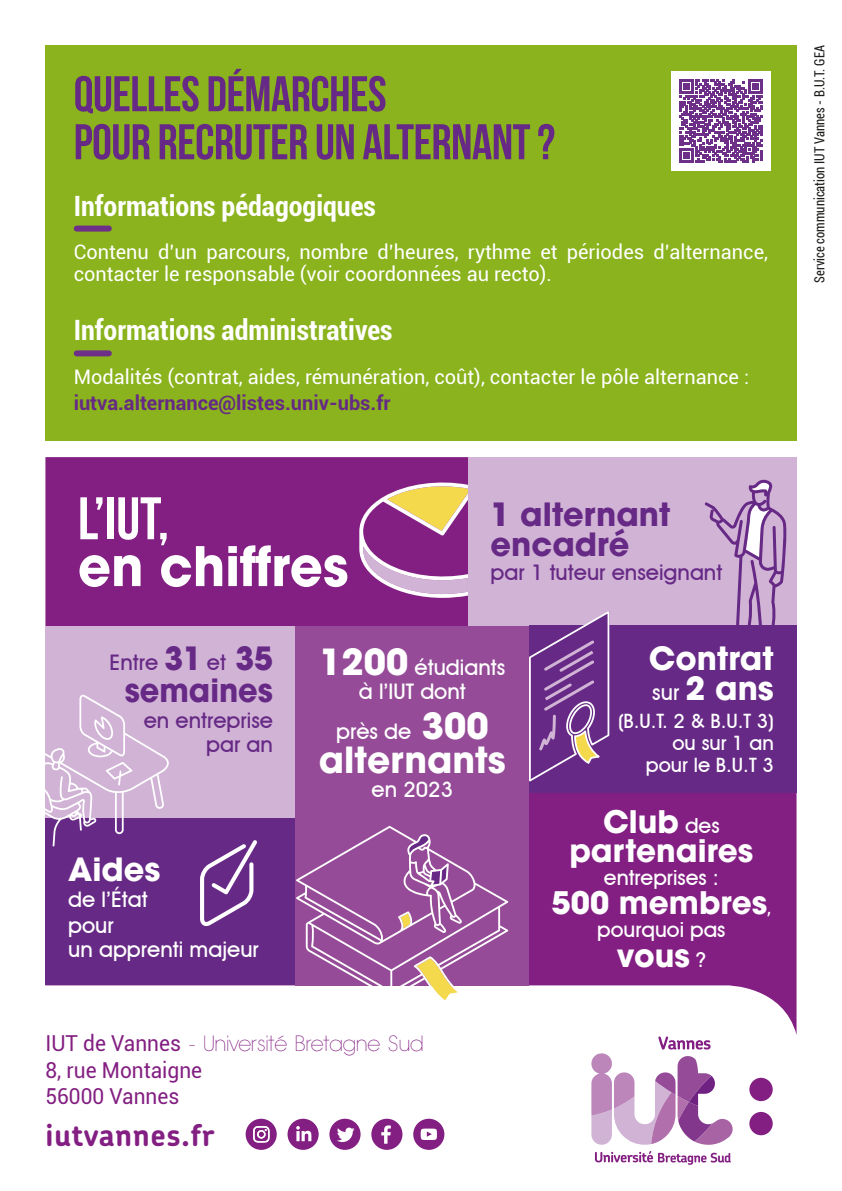
<style>
.page{position:relative;width:842px;height:1191px;background:#fff}
.page>*{position:absolute;margin:0;border:0;box-sizing:border-box;transform-origin:0 0}
.t1{font:700 59.8px "Bebas Neue";color:#fff}
.t2{font:700 54px "Avant Garde LT";color:#fff;scale:.95 1}
.t3{font:700 50px/48px "Bebas Neue";letter-spacing:-.01em;color:#662985}
.t4{font:700 36px "Avant Garde LT";color:#fff}
.t5{font:700 32px/30px "Avant Garde LT";color:#fff}
.t6{font:700 32px/30px "Avant Garde LT";color:#662985}
.t7{font:700 32px "Avant Garde LT";color:#662985;scale:.95 1}
.t8{font:700 31px/29.2px "Avant Garde LT";color:#fff;text-align:center}
.t9{font:700 30px "Chevin Pro";letter-spacing:.02em;color:#831f82}
.t10{font:700 condensed 28px "Roboto";color:#fff}
.t11{font:26px/25px "Avant Garde Bold T.";color:#fff}
.t12{font:26px "Avant Garde Bold T.";color:#662985}
.t13{font:25.2px "Avant Garde Bold T.";color:#fff}
.t14{font:24px/22px "Avant Garde Bold T.";color:#fff;text-align:right}
.t15{font:22px/26.4px "Roboto";color:#831f82;scale:.95 1}
.t16{font:20px/22px "Roboto";color:#fff}
.t17{font:condensed 14px "Roboto";color:#1d1d1b;scale:.9 1}
.s1{font-weight:700;color:#662985}
.s2{font-family:"Avant Garde LT";font-weight:700;font-size:32px}
.s3{font-family:"Avant Garde LT";font-weight:700;font-size:36px}
.s4{font-family:"Avant Garde BQ";font-weight:200}
.s5{font-family:"Avant Garde Bold T.";font-weight:400;font-size:26px}
.s6{font-family:"Avant Garde Bold T.";font-weight:400;font-size:25.2px}
.s7{font-family:"Roboto";font-weight:400;font-size:19.4px}
</style>
<div class="page">
<div style="left:45px;top:45px;width:751px;height:396px;background:#8ab31d"></div>
<div style="left:77px;top:225px;width:32px;height:6px;background:#6d2f88"></div>
<div style="left:77px;top:350px;width:32px;height:6px;background:#6d2f88"></div>
<div style="left:671px;top:71px;width:100px;height:99px;background:#fff"></div>
<svg style="left:680px;top:79px;width:83px;height:83px"></svg>
<svg style="left:45px;top:457px;width:751px;height:576px;fill:#831f82"></svg>
<div style="left:749px;top:1077px;width:24px;height:24px;background:#831f82;border-radius:50%"></div>
<div style="left:749px;top:1112px;width:24px;height:23px;background:#831f82;border-radius:50%"></div>
<svg style="left:591px;top:1036px;width:142px;height:109px"></svg>
<svg style="left:595px;top:1151px;width:136px;height:13px"></svg>
<div style="left:371px;top:1118px;width:31px;height:31px;background:#831f82;border-radius:50%"></div>
<svg style="left:381px;top:1125px;width:10px;height:18px"></svg>
<div style="left:329px;top:1118px;width:32px;height:31px;background:#831f82;border-radius:50%"></div>
<svg style="left:337px;top:1127px;width:18px;height:15px"></svg>
<div style="left:246px;top:1118px;width:31px;height:31px;background:#831f82;border-radius:16px"></div>
<svg style="left:253px;top:1126px;width:17px;height:16px"></svg>
<div style="left:287px;top:1118px;width:32px;height:31px;background:#831f82;border-radius:50%"></div>
<svg style="left:296px;top:1126px;width:15px;height:15px"></svg>
<div style="left:413px;top:1118px;width:31px;height:31px;background:#831f82;border-radius:50%"></div>
<svg style="left:420px;top:1128px;width:17px;height:12px"></svg>
<div style="left:45px;top:817px;width:251px;height:168px;background:#662985"></div>
<div style="left:468px;top:457px;width:328px;height:168px;background:#d1b3d6"></div>
<svg style="left:704px;top:480px;width:83px;height:145px"></svg>
<div style="left:45px;top:625px;width:251px;height:192px;background:#d1b3d6"></div>
<svg style="left:45px;top:694px;width:124px;height:152px"></svg>
<div style="left:296px;top:625px;width:233px;height:360px;background:#954b97"></div>
<svg style="left:296px;top:826px;width:212px;height:176px"></svg>
<svg style="left:359px;top:479px;width:109px;height:119px;background:#ae6c95"></svg>
<svg style="left:200px;top:840px;width:57px;height:86px"></svg>
<div style="left:529px;top:625px;width:267px;height:168px;background:#662985"></div>
<svg style="left:528px;top:611px;width:82px;height:171px"></svg>
<p class="t3" style="left:74px;top:69px;width:483px">QUELLES DÉMARCHES<br>POUR RECRUTER UN ALTERNANT ?</p>
<p class="t10" style="left:74px;top:186px;width:304px">Informations pédagogiques</p>
<p class="t16" style="left:74px;top:240px;width:696px">Contenu d’un parcours, nombre d’heures, rythme et périodes d’alternance, contacter le responsable (voir coordonnées au recto).</p>
<p class="t10" style="left:74px;top:311px;width:320px">Informations administratives</p>
<p class="t16" style="left:74px;top:363px;width:677px;line-height:26px">Modalités (contrat, aides, rémunération, coût), contacter le pôle alternance : <span class="s1">iutva.alternance@listes.univ-ubs.fr</span></p>
<p class="t1" style="left:78px;top:486px;width:93px">L’IUT,</p>
<p class="t2" style="left:78px;top:531px;width:286px">en chiffres</p>
<p class="t6" style="left:491px;top:499px;width:181px">1 alternant encadré</p>
<p class="t12" style="left:491px;top:559px;width:233px">par 1 tuteur enseignant</p>
<p class="t12" style="left:110px;top:649px;width:165px">Entre <span class="s2">31</span> et <span class="s2">35</span></p>
<p class="t7" style="left:125px;top:669px;width:158px">semaines</p>
<p class="t12" style="left:144px;top:707px;width:131px">en entreprise</p>
<p class="t12" style="left:206px;top:731px;width:68px">par an</p>
<p class="t5" style="left:68px;top:853px;width:94px">Aides</p>
<p class="t11" style="left:68px;top:886px;width:192px">de l’État<br>pour<br>un apprenti majeur</p>
<p class="t11" style="left:319px;top:655px;width:187px;line-height:24px;text-align:center"><span class="s3">1200</span> étudiants à l’IUT dont</p>
<p class="t11" style="left:336px;top:718px;width:154px">près de <span class="s3">300</span></p>
<p class="t4" style="left:319px;top:736px;width:188px">alternants</p>
<p class="t11" style="left:372px;top:776px;width:83px">en 2023</p>
<p class="t15" style="left:45px;top:1029px;width:399px">IUT de Vannes <span class="s4">- Université Bretagne Sud<br></span>8, rue Montaigne<br>56000 Vannes</p>
<p class="t9" style="left:45px;top:1115px;width:171px">iutvannes.fr</p>
<p class="t5" style="left:649px;top:643px;width:126px">Contrat <span class="s5">sur</span> 2 ans</p>
<p class="t14" style="left:618px;top:709px;width:157px">(B.U.T. 2 &amp; B.U.T 3) ou sur 1 an<br>pour le B.U.T 3</p>
<p class="t8" style="left:569px;top:806px;width:186px">Club <span class="s6">des </span>partenaires</p>
<p class="t13" style="left:604px;top:864px;width:116px">entreprises :</p>
<p class="t8" style="left:552px;top:888px;width:221px">500 membres<span class="s7">,</span></p>
<p class="t13" style="left:597px;top:917px;width:130px">pourquoi pas</p>
<p class="t8" style="left:616px;top:940px;width:91px">vous <span class="s6">?</span></p>
<p class="t17" style="left:810px;top:283px;width:265px;rotate:-90deg">Service communication IUT Vannes - B.U.T. GEA</p>
</div>
